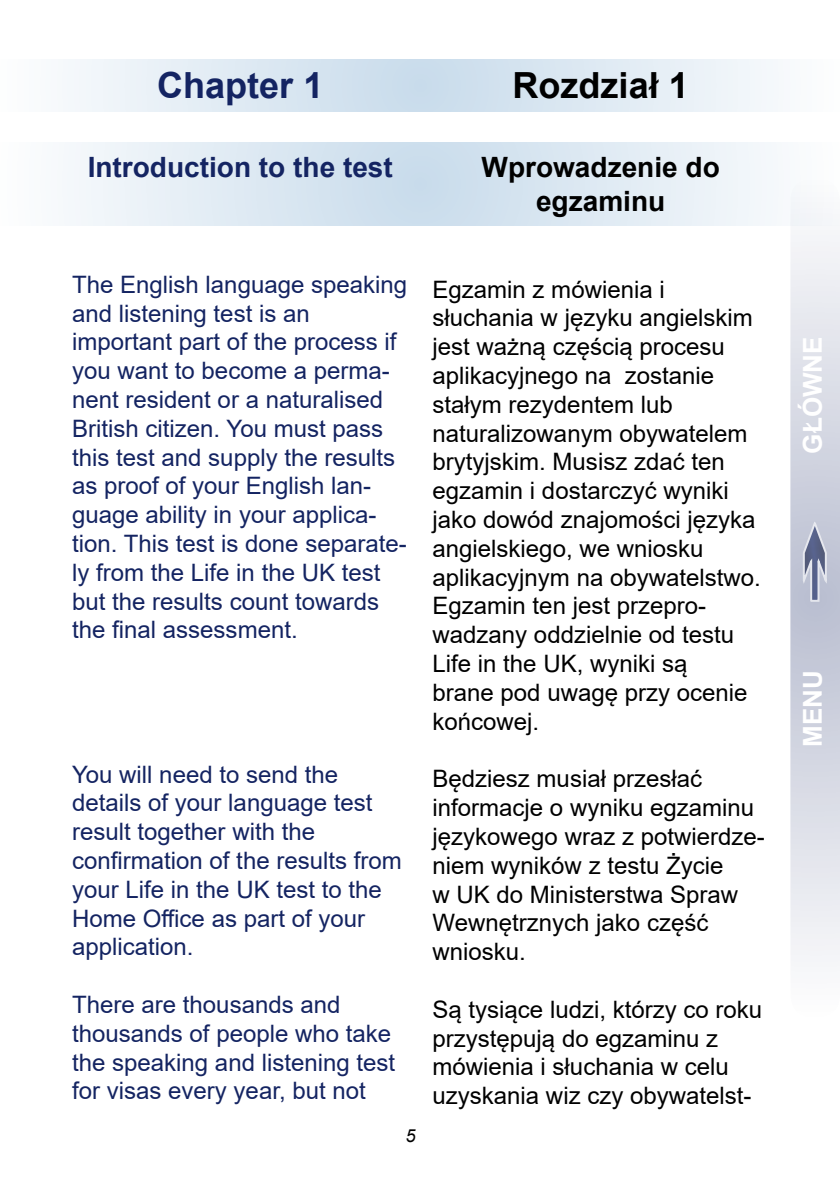
<style>
.page{position:relative;width:840px;height:1191px;background:#fff}
.page>*{position:absolute;margin:0;border:0;box-sizing:border-box;transform-origin:0 0}
.t1{font:700 36px "Arial";color:#000}
.t2{font:700 36px "Arial";color:#142462}
.t3{font:700 28px/33.6px "Arial";color:#000;text-align:center}
.t4{font:700 28px "Arial";color:#142462}
.t5{font:700 26px "Arial";color:#fff}
.t6{font:24px/28.8px "Arial";color:#000}
.t7{font:24px/28.8px "Arial";color:#142462}
.t8{font:italic 18px "Arial";color:#000}
</style>
<div class="page">
<svg style="left:790px;top:178px;width:49px;height:840px"></svg>
<div style="left:789px;top:505px;width:48px;height:113px;background:#c0c4d5"></div>
<svg style="left:803px;top:521px;width:24px;height:81px"></svg>
<svg style="left:67px;top:142px;width:772px;height:83px"></svg>
<svg style="left:67px;top:59px;width:707px;height:52px;background:#dee9f3"></svg>
<h1 class="t2" style="left:157px;top:60px;width:168px">Chapter 1</h1>
<p class="t4" style="left:88px;top:148px;width:306px">Introduction to the test</p>
<h1 class="t1" style="left:512px;top:60px;width:178px">Rozdział 1</h1>
<p class="t3" style="left:481px;top:151px;width:240px">Wprowadzenie do egzaminu</p>
<p class="t7" style="left:72px;top:270px;width:336px">The English language speaking and listening test is an important part of the process if you want to become a perma&shy;nent resident or a naturalised<br>British citizen. You must pass this test and supply the results as proof of your English lan&shy;guage ability in your applica&shy;tion. This test is done separate&shy;ly from the Life in the UK test but the results count towards the final assessment.</p>
<p class="t7" style="left:72px;top:759px;width:331px">You will need to send the details of your language test result together with the confirmation of the results from your Life in the UK test to the<br>Home Office as part of your application.</p>
<p class="t7" style="left:72px;top:990px;width:324px">There are thousands and thousands of people who take the speaking and listening test for visas every year, but not</p>
<p class="t8" style="left:405px;top:1123px;width:12px">5</p>
<p class="t6" style="left:432px;top:274px;width:330px">Egzamin z mówienia i słuchania w języku angielskim jest ważną częścią procesu aplikacyjnego na zostanie stałym rezydentem lub naturalizowanym obywatelem brytyjskim. Musisz zdać ten egzamin i dostarczyć wyniki jako dowód znajomości języka angielskiego, we wniosku aplikacyjnym na obywatelstwo.<br>Egzamin ten jest przepro&shy;wadzany oddzielnie od testu<br>Life in the UK, wyniki są<br>brane pod uwagę przy ocenie końcowej.</p>
<p class="t6" style="left:432px;top:764px;width:334px">Będziesz musiał przesłać informacje o wyniku egzaminu językowego wraz z potwierdze&shy;niem wyników z testu Życie<br>w UK do Ministerstwa Spraw<br>Wewnętrznych jako część wniosku.</p>
<p class="t6" style="left:432px;top:994px;width:331px">Są tysiące ludzi, którzy co roku przystępują do egzaminu z mówienia i słuchania w celu uzyskania wiz czy obywatelst-</p>
<p class="t5" style="left:793px;top:453px;width:119px;rotate:-90deg">GŁÓWNE</p>
<p class="t5" style="left:793px;top:747px;width:78px;rotate:-90deg">MENU</p>
</div>
